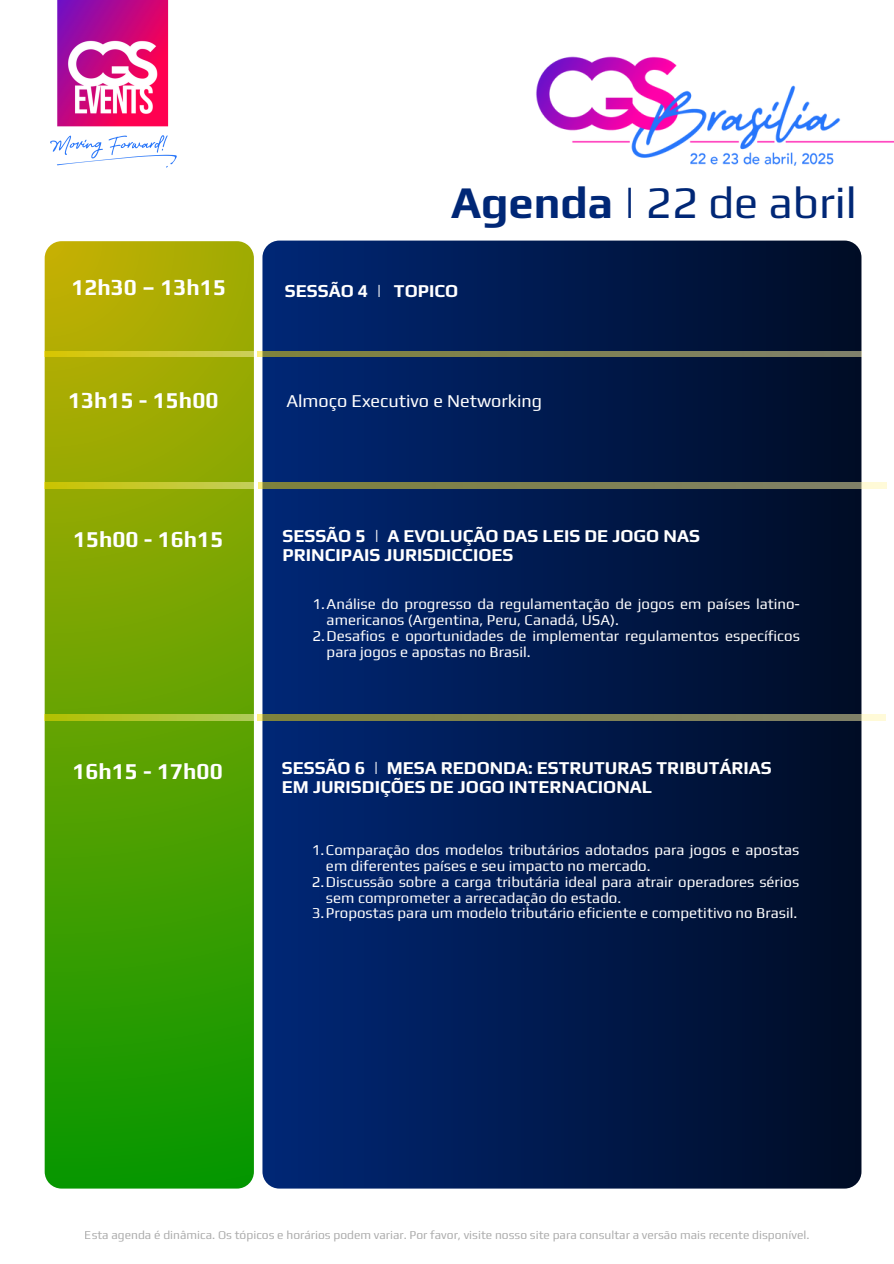
<style>
.page{position:relative;width:894px;height:1264px;background:#fff}
.page>*{position:absolute;margin:0;border:0;box-sizing:border-box;transform-origin:0 0}
.t1{font:45px "Play";color:#002776}
.t2{font:700 22.5px "Play";color:#fff}
.t3{font:700 18px/19.2px "Play";color:#fff}
.t4{font:18px "Play";color:#fff}
.t5{font:15px/15.8px "Play";color:#fff}
.t6{font:12px "Play";color:#898989}
.s1{font-weight:700}
</style>
<div class="page">
<img style="left:57px;top:0;width:112px;height:123px">
<img style="left:50px;top:123px;width:127px;height:45px">
<svg style="left:45px;top:241px;width:209px;height:947px;background:#62a202"></svg>
<div style="left:262px;top:240px;width:599px;height:948px;background:linear-gradient(to right,#012876,#010d25);border-radius:17px"></div>
<svg style="left:45px;top:483px;width:209px;height:5px"></svg>
<svg style="left:258px;top:483px;width:627px;height:5px;background:#848656"></svg>
<svg style="left:44px;top:351px;width:209px;height:6px"></svg>
<svg style="left:257px;top:351px;width:604px;height:6px;background:#7f8253"></svg>
<svg style="left:44px;top:714px;width:209px;height:6px"></svg>
<svg style="left:257px;top:714px;width:628px;height:6px;background:#848657"></svg>
<img style="left:536px;top:56px;width:357px;height:110px">
<h3 class="t1" style="left:451px;top:176px;width:407px"><span class="s1">Agenda |</span> 22 de abril</h3>
<p class="t2" style="left:71px;top:273px;width:156px">12h30 – 13h15</p>
<h4 class="t3" style="left:285px;top:281px;width:175px">SESSÃO 4 | TOPICO</h4>
<p class="t2" style="left:68px;top:386px;width:152px">13h15 - 15h00</p>
<p class="t4" style="left:286px;top:390px;width:257px">Almoço Executivo e Networking</p>
<p class="t2" style="left:73px;top:526px;width:152px">15h00 - 16h15</p>
<p class="t3" style="left:282px;top:526px;width:419px">SESSÃO 5 | A EVOLUÇÃO DAS LEIS DE JOGO NAS<br>PRINCIPAIS JURISDICCIOES</p>
<p class="t5" style="left:326px;top:596px;width:474px;text-indent:-14px">1.Análise do progresso da regulamentação de jogos em países latino&shy;americanos (Argentina, Peru, Canadá, USA).</p>
<h1 class="t5" style="left:326px;top:627px;width:474px;text-indent:-14px">2.Desafios e oportunidades de implementar regulamentos específicos para jogos e apostas no Brasil.</h1>
<p class="t2" style="left:72px;top:757px;width:152px">16h15 - 17h00</p>
<p class="t3" style="left:282px;top:758px;width:491px">SESSÃO 6 | MESA REDONDA: ESTRUTURAS TRIBUTÁRIAS<br>EM JURISDIÇÕES DE JOGO INTERNACIONAL</p>
<p class="t5" style="left:326px;top:842px;width:474px;text-indent:-14px">1.Comparação dos modelos tributários adotados para jogos e apostas em diferentes países e seu impacto no mercado.</p>
<p class="t5" style="left:326px;top:873px;width:474px;text-indent:-14px">2.Discussão sobre a carga tributária ideal para atrair operadores sérios sem comprometer a arrecadação do estado.</p>
<h2 class="t5" style="left:312px;top:905px;width:486px">3.Propostas para um modelo tributário eficiente e competitivo no Brasil.</h2>
<p class="t6" style="left:85px;top:1227px;width:726px">Esta agenda é dinâmica. Os tópicos e horários podem variar. Por favor, visite nosso site para consultar a versão mais recente disponível.</p>
</div>
